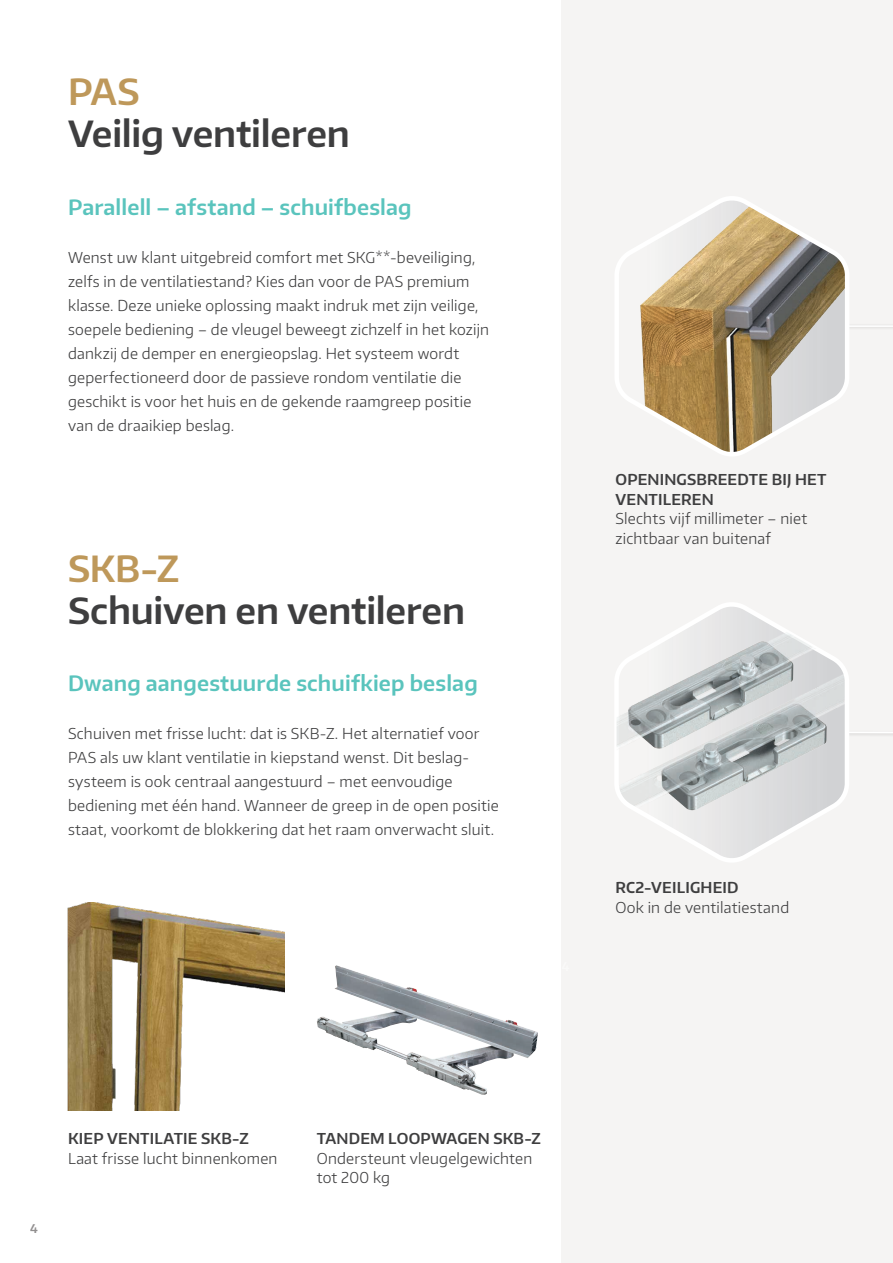
<style>
.page{position:relative;width:893px;height:1263px;background:#fff}
.page>*{position:absolute;margin:0;border:0;box-sizing:border-box;transform-origin:0 0}
.Headline_MACO_grau_90{font:600 36px "Encode Sans Normal";letter-spacing:-.005em;color:#3e3e3f}
.Headline_-_GOLD{font:600 36px "Encode Sans Normal";letter-spacing:-.005em;color:#3e3e3f}
.Headline_Gold{font:600 36px "Encode Sans Normal";color:#be985a}
.Headline_-_GOLD-2{font:600 36px "Encode Sans Normal";color:#be985a}
.Copy_Headline{font:600 21px "Encode Sans Normal";letter-spacing:.005em;color:#5ac4bd}
.Copy{font:300 15px/24px "Encode Sans Normal";letter-spacing:.015em;color:#3e3e3f}
.Detail_body{font:300 15px "Encode Sans Normal";letter-spacing:.015em;color:#3e3e3f}
.Copy-2{font:600 15px/19.5px "Encode Sans Normal";letter-spacing:.015em;color:#3e3e3f}
.Detail_Sub_links{font:600 15px "Encode Sans Normal";letter-spacing:.01em;color:#3e3e3f}
.t1{font:600 12px "Encode Sans Normal";color:#231f20}
</style>
<div class="page">
<div style="left:561px;top:0;width:332px;height:1263px;background:#f5f4f3"></div>
<svg style="left:852px;top:327px;width:41px;height:1px"></svg>
<svg style="left:615px;top:196px;width:237px;height:260px"></svg>
<svg style="left:851px;top:732px;width:42px;height:1px"></svg>
<svg style="left:615px;top:603px;width:236px;height:259px"></svg>
<img style="left:616px;top:608px;width:218px;height:161px">
<img style="left:67px;top:902px;width:218px;height:209px">
<img style="left:317px;top:965px;width:221px;height:130px">
<p class="Headline_-_GOLD-2" style="left:68px;top:68px;width:73px">PAS</p>
<p class="Headline_-_GOLD" style="left:68px;top:110px;width:283px">Veilig ventileren</p>
<p class="Copy_Headline" style="left:68px;top:193px;width:345px">Parallell – afstand – schuifbeslag</p>
<p class="Copy" style="left:68px;top:245px;width:423px">Wenst uw klant uitgebreid comfort met SKG**-beveiliging, zelfs in de ventilatiestand? Kies dan voor de PAS premium klasse. Deze unieke oplossing maakt indruk met zijn veilige, soepele bediening – de vleugel beweegt zichzelf in het kozijn dankzij de demper en energieopslag. Het systeem wordt geperfectioneerd door de passieve rondom ventilatie die geschikt is voor het huis en de gekende raamgreep positie van de draaikiep beslag.</p>
<p class="Headline_Gold" style="left:68px;top:545px;width:113px">SKB-Z</p>
<p class="Headline_MACO_grau_90" style="left:68px;top:587px;width:398px">Schuiven en ventileren</p>
<p class="Copy_Headline" style="left:68px;top:670px;width:411px">Dwang aangestuurde schuifkiep beslag</p>
<p class="Copy" style="left:68px;top:721px;width:432px">Schuiven met frisse lucht: dat is SKB-Z. Het alternatief voor PAS als uw klant ventilatie in kiepstand wenst. Dit beslag&shy;systeem is ook centraal aangestuurd – met eenvoudige bediening met één hand. Wanneer de greep in de open positie staat, voorkomt de blokkering dat het raam onverwacht sluit.</p>
<p class="Copy-2" style="left:615px;top:469px;width:213px">OPENINGSBREEDTE BIJ HET<br>VENTILEREN</p>
<p class="Copy" style="left:615px;top:508px;width:193px;line-height:19.5px">Slechts vijf millimeter – niet zichtbaar van buitenaf</p>
<p class="Copy-2" style="left:615px;top:877px;width:125px">RC2-VEILIGHEID</p>
<p class="Copy" style="left:615px;top:895px;width:175px">Ook in de ventilatiestand</p>
<p class="t1" style="left:30px;top:1220px;width:9px">4</p>
<p class="Detail_Sub_links" style="left:68px;top:1129px;width:182px">KIEP VENTILATIE SKB-Z</p>
<p class="Detail_body" style="left:68px;top:1148px;width:211px">Laat frisse lucht binnenkomen</p>
<p class="Detail_Sub_links" style="left:317px;top:1128px;width:226px">TANDEM LOOPWAGEN SKB-Z</p>
<p class="Detail_body" style="left:317px;top:1148px;width:217px">Ondersteunt vleugelgewichten</p>
<p class="Detail_body" style="left:317px;top:1167px;width:75px">tot 200 kg</p>
</div>
